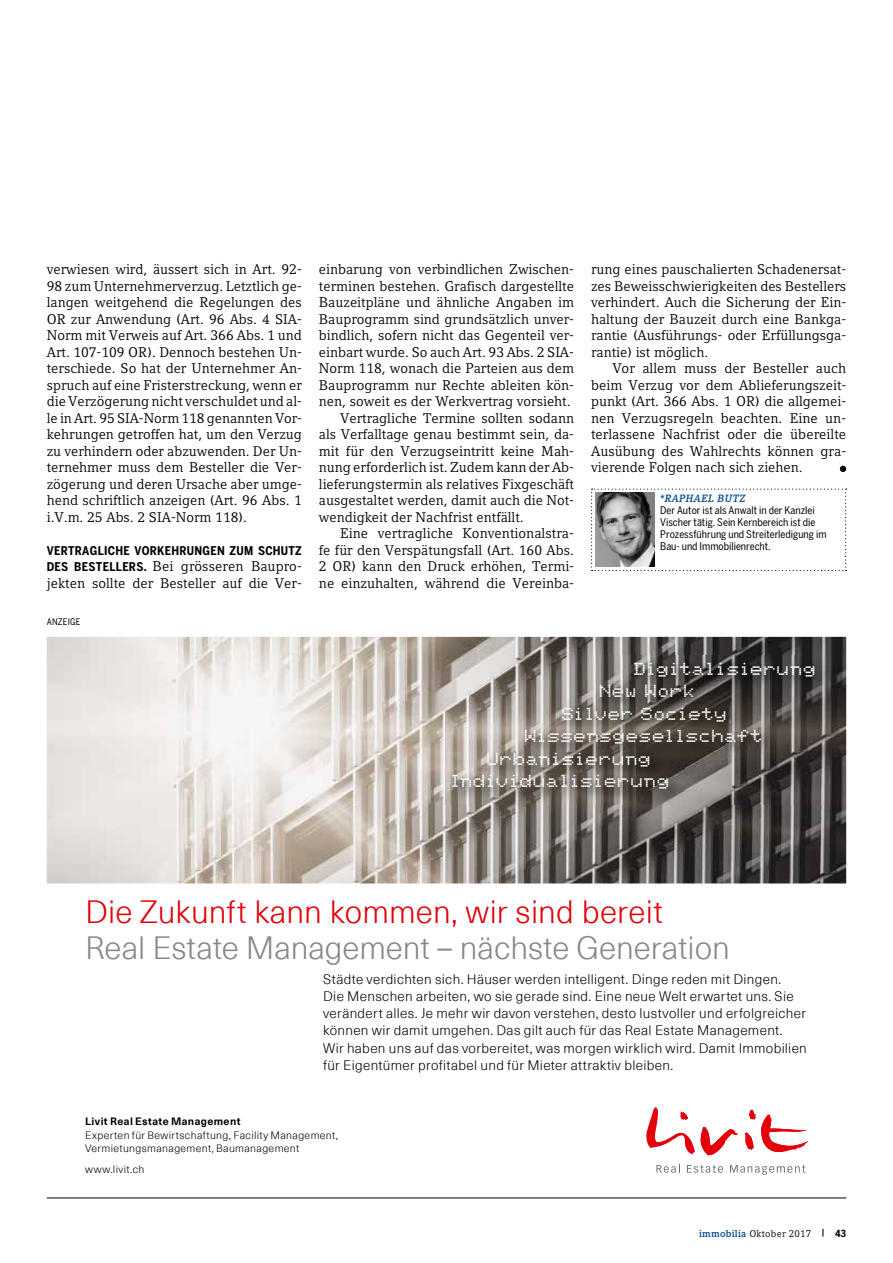
<style>
.page{position:relative;width:893px;height:1263px;background:#fff}
.page>*{position:absolute;margin:0;border:0;box-sizing:border-box;transform-origin:0 0}
.t1{font:300 31.5px "Neue Haas Unica Pro";color:#868786}
.t2{font:300 31.5px "Neue Haas Unica Pro";letter-spacing:.01em;color:#e3000b}
.t3{font:16.5px "Pixel";letter-spacing:.05em;color:#fff}
.t4{font:16.5px "Pixel";letter-spacing:.01em;color:#fff}
.t5{font:16.5px "Pixel";letter-spacing:.005em;color:#fff}
.t6{font:16.5px "Pixel";color:#fff}
.t7{font:16.5px "Pixel";letter-spacing:.07em;color:#fff}
.t8{font:13.95px/16.5px "Compatil Letter LT Pro";color:#000;text-align:justify}
.t9{font:300 13.5px/17px "Neue Haas Unica Pro";letter-spacing:.025em;color:#000}
.t10{font:700 12px "Benton Sans Cond";letter-spacing:.025em;color:#000}
.t11{font:10.5px/12px "Benton Sans Cond";color:#000}
.t12{font:300 10.5px/13.5px "Neue Haas Unica Pro";letter-spacing:.035em;color:#000}
.t13{font:700 10.5px "Neue Haas Unica Pro";letter-spacing:.04em;color:#000}
.t14{font:italic 700 10.5px "Compatil Letter LT Pro";letter-spacing:.025em;color:#004a93}
.t15{font:9.75px "Compatil Letter LT Pro";letter-spacing:.025em;color:#000}
.t16{font:9px "Benton Sans Cond";letter-spacing:.025em;color:#000}
.s1{font-family:"Benton Sans Cond";font-weight:700;font-size:12px}
.s2{font-weight:700;color:#004a93}
.s3{font-weight:700}
.s4{font-family:"Benton Sans Cond";font-weight:700}
</style>
<div class="page">
<svg style="left:591px;top:489px;width:256px;height:82px"></svg>
<img style="left:595px;top:493px;width:60px;height:74px">
<img style="left:47px;top:637px;width:799px;height:246px">
<img style="left:446px;top:655px;width:384px;height:149px">
<svg style="left:701px;top:1127px;width:37px;height:29px"></svg>
<svg style="left:646px;top:1107px;width:49px;height:47px"></svg>
<svg style="left:744px;top:1109px;width:64px;height:43px"></svg>
<svg style="left:656px;top:1164px;width:24px;height:9px"></svg>
<svg style="left:687px;top:1165px;width:36px;height:8px"></svg>
<svg style="left:730px;top:1165px;width:75px;height:10px"></svg>
<hr style="left:47px;top:1198px;width:799px;height:1px;background:#000">
<svg style="left:840px;top:466px;width:6px;height:6px"></svg>
<p class="t8" style="left:47px;top:261px;width:257px">verwiesen wird, äussert sich in Art. 92- 98 zum Unternehmerverzug. Letztlich ge&shy;langen weitgehend die Regelungen des OR zur Anwendung (Art. 96 Abs. 4 SIA-Norm mit Verweis auf Art. 366 Abs. 1 und Art. 107-109 OR). Dennoch bestehen Un&shy;terschiede. So hat der Unternehmer An&shy;spruch auf eine Fristerstreckung, wenn er die Verzögerung nicht verschuldet und al&shy;le in Art. 95 SIA-Norm 118 genannten Vor&shy;kehrungen getroffen hat, um den Verzug zu verhindern oder abzuwenden. Der Un&shy;ternehmer muss dem Besteller die Ver&shy;zögerung und deren Ursache aber umge&shy;hend schriftlich anzeigen (Art. 96 Abs. 1 i.V.m. 25 Abs. 2 SIA-Norm 118).</p>
<p class="t10" style="left:47px;top:543px;width:257px">VERTRAGLICHE VORKEHRUNGEN ZUM SCHUTZ</p>
<p class="t8" style="left:47px;top:558px;width:257px"><span class="s1">DES BESTELLERS.</span> Bei grösseren Baupro&shy;jekten sollte der Besteller auf die Ver-</p>
<p class="t16" style="left:47px;top:617px;width:35px">ANZEIGE</p>
<p class="t8" style="left:319px;top:261px;width:257px">einbarung von verbindlichen Zwischen-</p>
<p class="t8" style="left:319px;top:278px;width:257px">terminen bestehen. Grafisch dargestellte</p>
<p class="t8" style="left:319px;top:294px;width:257px">Bauzeitpläne und ähnliche Angaben im</p>
<p class="t8" style="left:319px;top:311px;width:257px">Bauprogramm sind grundsätzlich unver-</p>
<p class="t8" style="left:319px;top:327px;width:257px">bindlich, sofern nicht das Gegenteil ver-</p>
<p class="t8" style="left:319px;top:344px;width:257px">einbart wurde. So auch Art. 93 Abs. 2 SIA-</p>
<p class="t8" style="left:319px;top:360px;width:257px">Norm 118, wonach die Parteien aus dem</p>
<p class="t8" style="left:319px;top:377px;width:257px">Bauprogramm nur Rechte ableiten kön-</p>
<p class="t8" style="left:319px;top:393px;width:253px">nen, soweit es der Werkvertrag vorsieht.</p>
<p class="t8" style="left:340px;top:410px;width:235px">Vertragliche Termine sollten sodann</p>
<p class="t8" style="left:319px;top:426px;width:257px">als Verfalltage genau bestimmt sein, da-</p>
<p class="t8" style="left:319px;top:443px;width:257px">mit für den Verzugseintritt keine Mah-</p>
<p class="t8" style="left:319px;top:459px;width:257px">nung erforderlich ist. Zudem kann der Ab-</p>
<p class="t8" style="left:319px;top:476px;width:257px">lieferungstermin als relatives Fixgeschäft</p>
<p class="t8" style="left:319px;top:492px;width:257px">ausgestaltet werden, damit auch die Not-</p>
<p class="t8" style="left:319px;top:509px;width:206px">wendigkeit der Nachfrist entfällt.</p>
<p class="t8" style="left:340px;top:525px;width:235px">Eine vertragliche Konventionalstra-</p>
<p class="t8" style="left:319px;top:542px;width:257px">fe für den Verspätungsfall (Art. 160 Abs.</p>
<p class="t8" style="left:319px;top:558px;width:257px">2 OR) kann den Druck erhöhen, Termi-</p>
<p class="t8" style="left:319px;top:575px;width:257px">ne einzuhalten, während die Vereinba-</p>
<p class="t8" style="left:591px;top:261px;width:257px">rung eines pauschalierten Schadenersat&shy;zes Beweisschwierigkeiten des Bestellers verhindert. Auch die Sicherung der Ein&shy;haltung der Bauzeit durch eine Bankga&shy;rantie (Ausführungs- oder Erfüllungsga&shy;rantie) ist möglich.</p>
<p class="t8" style="left:591px;top:360px;width:257px;text-indent:21px">Vor allem muss der Besteller auch beim Verzug vor dem Ablieferungszeit&shy;punkt (Art. 366 Abs. 1 OR) die allgemei&shy;nen Verzugsregeln beachten. Eine un&shy;terlassene Nachfrist oder die übereilte Ausübung des Wahlrechts können gra&shy;vierende Folgen nach sich ziehen.</p>
<p class="t14" style="left:660px;top:492px;width:87px">*RAPHAEL BUTZ</p>
<p class="t11" style="left:660px;top:505px;width:168px">Der Autor ist als Anwalt in der Kanzlei Vischer tätig. Sein Kernbereich ist die Prozessführung und Streiterledigung im Bau- und Immobilienrecht.</p>
<p class="t5" style="left:634px;top:659px;width:183px">Digitalisierung</p>
<p class="t3" style="left:599px;top:681px;width:97px">New Work</p>
<p class="t6" style="left:562px;top:704px;width:166px">Silver Society</p>
<p class="t3" style="left:524px;top:726px;width:239px">Wissensgesellschaft</p>
<p class="t7" style="left:487px;top:749px;width:165px">Urbanisierung</p>
<p class="t4" style="left:449px;top:771px;width:221px">Individualisierung</p>
<h1 class="t2" style="left:85px;top:893px;width:579px">Die Zukunft kann kommen, wir sind bereit</h1>
<h1 class="t1" style="left:85px;top:929px;width:646px">Real Estate Management – nächste Generation</h1>
<p class="t9" style="left:323px;top:971px;width:485px">Städte verdichten sich. Häuser werden intelligent. Dinge reden mit Dingen.<br>Die Menschen arbeiten, wo sie gerade sind. Eine neue Welt erwartet uns. Sie verändert alles. Je mehr wir davon verstehen, desto lustvoller und erfolg reicher können wir damit umgehen. Das gilt auch für das Real Estate Management.<br>Wir haben uns auf das vorbereitet, was morgen wirklich wird. Damit Immobilien für Eigentümer profitabel und für Mieter attraktiv bleiben.</p>
<p class="t13" style="left:85px;top:1115px;width:157px">Livit Real Estate Management</p>
<p class="t12" style="left:85px;top:1128px;width:254px">Experten für Bewirtschaftung, Facility Management,<br>Vermietungsmanagement, Baumanagement</p>
<p class="t12" style="left:85px;top:1162px;width:61px">www.livit.ch</p>
<p class="t15" style="left:699px;top:1227px;width:149px"><span class="s2">immobilia</span> Oktober 2017 <span class="s3">|</span> <span class="s4">43</span></p>
</div>
